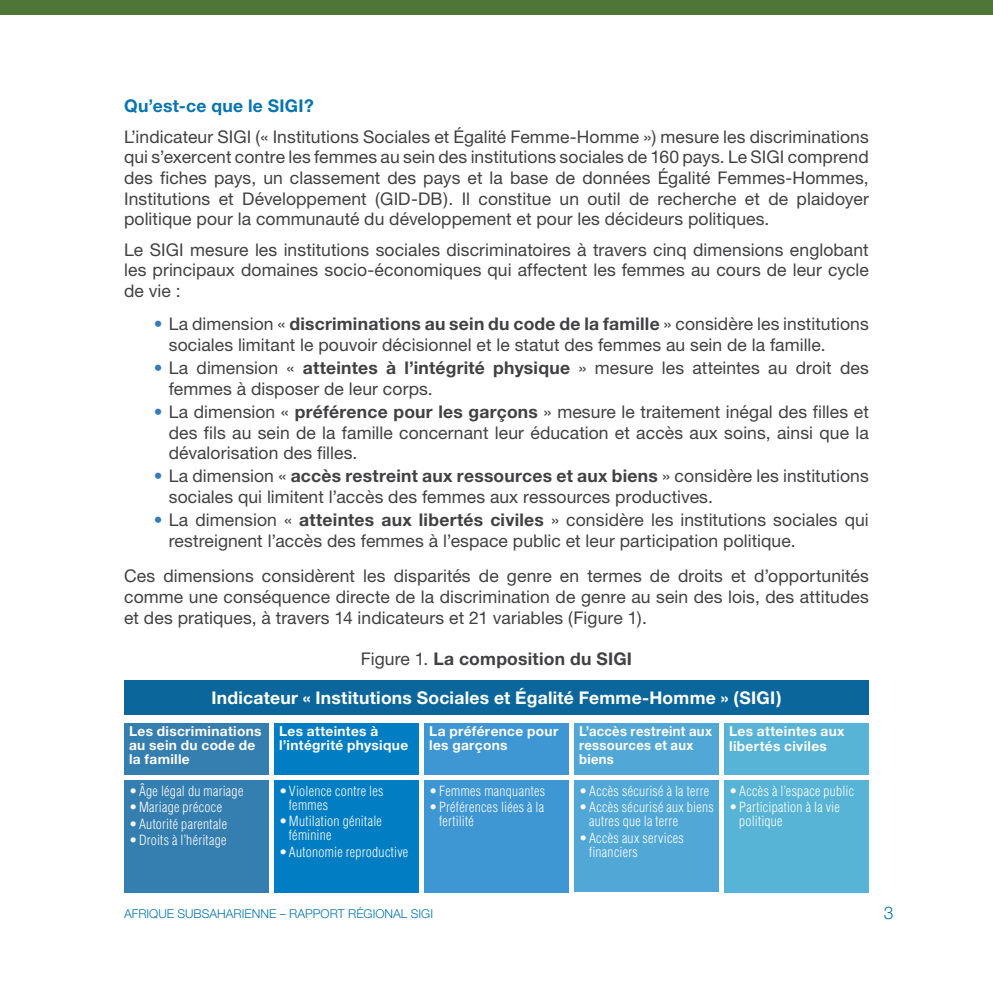
<style>
.page{position:relative;width:993px;height:993px;background:#fff}
.page>*{position:absolute;margin:0;border:0;box-sizing:border-box;transform-origin:0 0}
.t1{font:17.5px/20.7px "Helvetica Neue";letter-spacing:.005em;color:#414042;text-align:justify}
.t2{font:700 17.5px "Helvetica Neue";letter-spacing:.015em;color:#fff}
.t3{font:700 17.5px "Helvetica Neue CE";letter-spacing:.015em;color:#414042}
.t4{font:700 17.5px "Helvetica Neue CE";letter-spacing:.015em;color:#0574af}
.t5{font:300 17.5px "Helvetica Neue";color:#0574af}
.t6{font:300 condensed 13.65px/14px "Helvetica";letter-spacing:.02em;color:#fff}
.t7{font:700 13.65px/14px "Helvetica Neue";letter-spacing:.025em;color:#fff}
.t8{font:700 13.65px/14px "Helvetica Neue CE";letter-spacing:.025em;color:#fff}
.t9{font:700 13.65px/14px "Helvetica Neue";letter-spacing:.025em;color:#fff;scale:.95 1}
.t10{font:300 12.25px "Helvetica Neue";color:#0574af}
.s1{color:#377cb4}
.s2{font-weight:700}
.s3{font-family:"Helvetica Neue CE";font-weight:700}
.s4{font-family:"Helvetica Neue";font-weight:400}
</style>
<div class="page">
<div style="left:0;top:0;width:992px;height:15px;background:#4e7737"></div>
<div style="left:124px;top:680px;width:744px;height:35px;background:#0b679b"></div>
<div style="left:124px;top:723px;width:145px;height:51px;background:#357eb0"></div>
<div style="left:274px;top:723px;width:144px;height:51px;background:#007dc3"></div>
<div style="left:424px;top:723px;width:144px;height:51px;background:#3e96d2"></div>
<div style="left:574px;top:723px;width:144px;height:51px;background:#51a8d7"></div>
<div style="left:724px;top:723px;width:144px;height:51px;background:#58b4d6"></div>
<div style="left:124px;top:779px;width:145px;height:112px;background:#357eb0"></div>
<div style="left:274px;top:779px;width:144px;height:112px;background:#007dc3"></div>
<div style="left:424px;top:779px;width:144px;height:112px;background:#3e96d2"></div>
<div style="left:574px;top:779px;width:144px;height:112px;background:#51a8d7"></div>
<div style="left:724px;top:779px;width:144px;height:112px;background:#58b4d6"></div>
<p class="t4" style="left:124px;top:94px;width:191px">Qu’est-ce que le SIGI?</p>
<p class="t1" style="left:124px;top:126px;width:746px">L’indicateur SIGI (« Institutions Sociales et Égalité Femme-Homme ») mesure les discriminations qui s’exercent contre les femmes au sein des institutions sociales de 160 pays. Le SIGI comprend des fiches pays, un classement des pays et la base de données Égalité Femmes-Hommes, Institutions et Développement (GID-DB). Il constitue un outil de recherche et de plaidoyer politique pour la communauté du développement et pour les décideurs politiques.</p>
<p class="t1" style="left:124px;top:239px;width:746px">Le SIGI mesure les institutions sociales discriminatoires à travers cinq dimensions englobant les principaux domaines socio-économiques qui affectent les femmes au cours de leur cycle de vie :</p>
<p class="t1" style="left:169px;top:313px;width:701px;text-indent:-15px"><span class="s1">•</span> La dimension « <span class="s2">discriminations au sein du code de la famille</span> » considère les institutions sociales limitant le pouvoir décisionnel et le statut des femmes au sein de la famille.</p>
<p class="t1" style="left:169px;top:357px;width:701px;text-indent:-15px"><span class="s1">•</span> La dimension « <span class="s2">atteintes à l’intégrité physique</span> » mesure les atteintes au droit des femmes à disposer de leur corps.</p>
<p class="t1" style="left:169px;top:401px;width:701px;text-indent:-15px"><span class="s1">•</span> La dimension « <span class="s3">préférence pour les garçons</span> » mesure le traitement inégal des filles et des fils au sein de la famille concernant leur éducation et accès aux soins, ainsi que la dévalorisation des filles.</p>
<p class="t1" style="left:169px;top:465px;width:701px;text-indent:-15px"><span class="s1">•</span> La dimension « <span class="s3">accès restreint aux ressources et aux biens</span> » considère les institutions sociales qui limitent l’accès des femmes aux ressources productives.</p>
<p class="t1" style="left:169px;top:509px;width:701px;text-indent:-15px"><span class="s1">•</span> La dimension « <span class="s2">atteintes aux libertés civiles</span> » considère les institutions sociales qui restreignent l’accès des femmes à l’espace public et leur participation politique.</p>
<p class="t1" style="left:124px;top:565px;width:746px">Ces dimensions considèrent les disparités de genre en termes de droits et d’opportunités comme une conséquence directe de la discrimination de genre au sein des lois, des attitudes et des pratiques, à travers 14 indicateurs et 21 variables (Figure 1).</p>
<p class="t3" style="left:361px;top:647px;width:272px"><span class="s4">Figure 1.</span> La composition du SIGI</p>
<p class="t2" style="left:211px;top:686px;width:571px">Indicateur « Institutions Sociales et Égalité Femme-Homme » (SIGI)</p>
<p class="t7" style="left:129px;top:723px;width:134px">Les discriminations au sein du code de la famille</p>
<p class="t7" style="left:279px;top:723px;width:131px">Les atteintes à l’intégrité physique</p>
<p class="t8" style="left:429px;top:724px;width:131px">La préférence pour les garçons</p>
<p class="t9" style="left:579px;top:723px;width:141px">L’accès restreint aux ressources et aux biens</p>
<p class="t8" style="left:729px;top:723px;width:117px;line-height:15.2px">Les atteintes aux libertés civiles</p>
<p class="t6" style="left:129px;top:783px;width:116px">• Âge légal du mariage</p>
<p class="t6" style="left:129px;top:799px;width:94px">• Mariage précoce</p>
<p class="t6" style="left:129px;top:816px;width:100px">• Autorité parentale</p>
<p class="t6" style="left:129px;top:832px;width:99px">• Droits à l’héritage</p>
<p class="t6" style="left:579px;top:783px;width:131px">• Accès sécurisé à la terre</p>
<p class="t6" style="left:589px;top:799px;width:126px;text-indent:-10px">• Accès sécurisé aux biens autres que la terre</p>
<p class="t6" style="left:589px;top:830px;width:96px;text-indent:-10px">• Accès aux services financiers</p>
<p class="t6" style="left:429px;top:783px;width:117px">• Femmes manquantes</p>
<p class="t6" style="left:439px;top:799px;width:107px;text-indent:-10px">• Préférences liées à la fertilité</p>
<p class="t6" style="left:729px;top:783px;width:126px">• Accès à l’espace public</p>
<p class="t6" style="left:739px;top:799px;width:102px;text-indent:-10px">• Participation à la vie politique</p>
<p class="t6" style="left:289px;top:783px;width:96px;text-indent:-10px">• Violence contre les femmes</p>
<p class="t6" style="left:289px;top:814px;width:94px;text-indent:-10px">• Mutilation génitale féminine</p>
<p class="t6" style="left:279px;top:844px;width:131px">• Autonomie reproductive</p>
<p class="t10" style="left:124px;top:906px;width:310px">AFRIQUE SUBSAHARIENNE – RAPPORT RÉGIONAL SIGI</p>
<p class="t5" style="left:883px;top:901px;width:11px">3</p>
</div>
